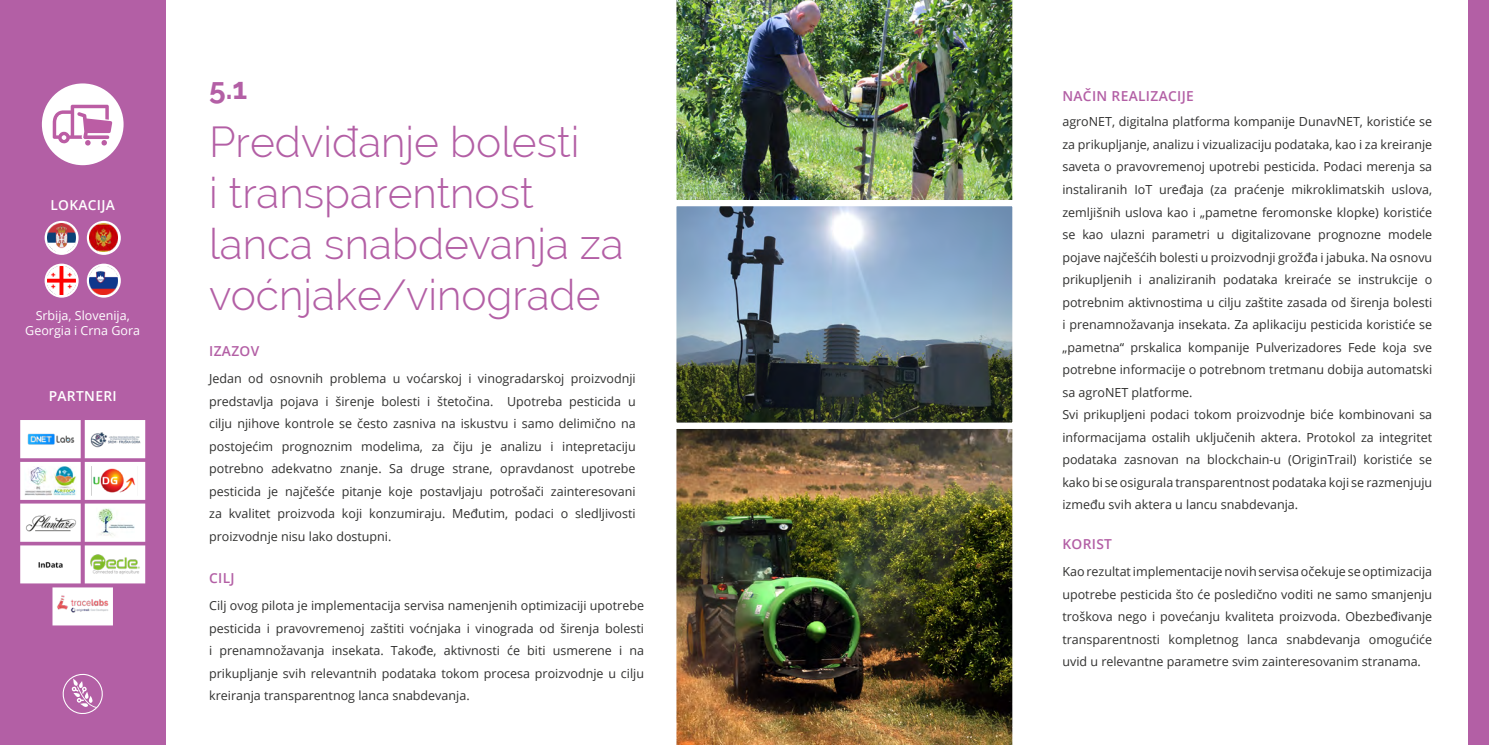
<style>
.page{position:relative;width:1489px;height:745px;background:#fff}
.page>*{position:absolute;margin:0;border:0;box-sizing:border-box;transform-origin:0 0}
.t1{font:300 42.5px/51px "Raleway";color:#b35fa5}
.t2{font:700 30px "Raleway";color:#b35fa5}
.t3{font:600 13.75px "Open Sans";letter-spacing:.025em;color:#b35fa5}
.t4{font:600 13.75px "Open Sans";letter-spacing:.025em;color:#fff}
.t5{font:12.5px/22.5px "Open Sans";color:#30302f;text-align:justify}
.t6{font:12.5px/15px "Open Sans";color:#fff;text-align:center}
</style>
<div class="page">
<img style="left:677px;top:207px;width:334px;height:214px">
<img style="left:676px;top:429px;width:337px;height:315px">
<div style="left:0;top:0;width:165px;height:744px;background:#b35fa5"></div>
<svg style="left:62px;top:673px;width:41px;height:41px"></svg>
<div style="left:42px;top:83px;width:82px;height:82px;background:#fff;border-radius:50%"></div>
<div style="left:1468px;top:0;width:20px;height:744px;background:#b35fa5"></div>
<svg style="left:45px;top:221px;width:34px;height:34px"></svg>
<svg style="left:45px;top:263px;width:34px;height:34px"></svg>
<img style="left:48px;top:224px;width:28px;height:28px">
<img style="left:48px;top:266px;width:28px;height:28px">
<svg style="left:87px;top:221px;width:34px;height:34px"></svg>
<svg style="left:87px;top:263px;width:34px;height:34px"></svg>
<img style="left:90px;top:224px;width:28px;height:28px">
<img style="left:90px;top:266px;width:28px;height:28px">
<svg style="left:53px;top:105px;width:59px;height:40px"></svg>
<img style="left:676px;top:0;width:337px;height:200px">
<div style="left:670px;top:200px;width:348px;height:228px;border:6px solid #fff"></div>
<img style="left:90px;top:466px;width:50px;height:28px">
<div style="left:85px;top:461px;width:60px;height:38px;border:4px solid #fff"></div>
<img style="left:25px;top:466px;width:51px;height:28px">
<div style="left:20px;top:461px;width:61px;height:38px;border:4px solid #fff"></div>
<img style="left:90px;top:550px;width:50px;height:28px">
<div style="left:85px;top:545px;width:60px;height:38px;border:4px solid #fff"></div>
<div style="left:55px;top:589px;width:56px;height:34px;background:#fff"></div>
<img style="left:57px;top:595px;width:51px;height:18px">
<div style="left:52px;top:587px;width:61px;height:38px;border:4px solid #fff"></div>
<img style="left:25px;top:550px;width:51px;height:28px">
<div style="left:20px;top:545px;width:61px;height:38px;border:4px solid #fff"></div>
<img style="left:90px;top:425px;width:50px;height:28px">
<div style="left:85px;top:420px;width:60px;height:38px;border:4px solid #fff"></div>
<img style="left:25px;top:425px;width:51px;height:28px">
<div style="left:20px;top:420px;width:61px;height:38px;border:4px solid #fff"></div>
<div style="left:87px;top:505px;width:56px;height:34px;background:#fff"></div>
<img style="left:98px;top:508px;width:36px;height:28px">
<div style="left:85px;top:503px;width:60px;height:38px;border:4px solid #fff"></div>
<img style="left:25px;top:508px;width:51px;height:28px">
<div style="left:20px;top:503px;width:61px;height:38px;border:4px solid #fff"></div>
<p class="t4" style="left:50px;top:195px;width:66px">LOKACIJA</p>
<p class="t6" style="left:25px;top:307px;width:116px">Srbija, Slovenija,<br>Georgia i Crna Gora</p>
<p class="t4" style="left:49px;top:386px;width:69px">PARTNERI</p>
<h2 class="t2" style="left:209px;top:71px;width:40px">5.1</h2>
<h1 class="t1" style="left:209px;top:116px;width:416px">Predviđanje bolesti<br>i transparentnost lanca snabdevanja za voćnjake/vinograde</h1>
<p class="t3" style="left:209px;top:342px;width:52px">IZAZOV</p>
<p class="t5" style="left:209px;top:367px;width:428px">Jedan od osnovnih problema u voćarskoj i vinogradarskoj proizvodnji predstavlja pojava i širenje bolesti i štetočina. Upotreba pesticida u cilju njihove kontrole se često zasniva na iskustvu i samo delimično na postojećim prognoznim modelima, za čiju je analizu i intepretaciju potrebno adekvatno znanje. Sa druge strane, opravdanost upotrebe pesticida je najčešće pitanje koje postavljaju potrošači zainteresovani za kvalitet proizvoda koji konzumiraju. Međutim, podaci o sledljivosti proizvodnje nisu lako dostupni.</p>
<p class="t3" style="left:209px;top:567px;width:27px">CILJ</p>
<p class="t5" style="left:209px;top:593px;width:436px">Cilj ovog pilota je implementacija servisa namenjenih optimizaciji upotrebe pesticida i pravovremenoj zaštiti voćnjaka i vinograda od širenja bolesti i prenamnožavanja insekata. Takođe, aktivnosti će biti usmerene i na prikupljanje svih relevantnih podataka tokom procesa proizvodnje u cilju kreiranja transparentnog lanca snabdevanja.</p>
<p class="t3" style="left:1062px;top:86px;width:133px">NAČIN REALIZACIJE</p>
<p class="t5" style="left:1062px;top:110px;width:371px;text-align:left">agroNET, digitalna platforma kompanije DunavNET, koristiće se za prikupljanje, analizu i vizualizaciju podataka, kao i za kreiranje saveta o pravovremenoj upotrebi pesticida. Podaci merenja sa instaliranih IoT uređaja (za praćenje mikroklimatskih uslova, zemljišnih uslova kao i „pametne feromonske klopke) koristiće se kao ulazni parametri u digitalizovane prognozne modele pojave najčešćih bolesti u proizvodnji grožđa i jabuka. Na osnovu prikupljenih i analiziranih podataka kreiraće se instrukcije o potrebnim aktivnostima u cilju zaštite zasada od širenja bolesti i prenamnožavanja insekata. Za aplikaciju pesticida koristiće se „pametna“ prskalica kompanije Pulverizadores Fede koja sve potrebne informacije o potrebnom tretmanu dobija automatski sa agroNET platforme.<br>Svi prikupljeni podaci tokom proizvodnje biće kombinovani sa informacijama ostalih uključenih aktera. Protokol za integritet podataka zasnovan na blockchain-u (OriginTrail) koristiće se kako bi se osigurala transparentnost podataka koji se razmenjuju između svih aktera u lancu snabdevanja.</p>
<p class="t3" style="left:1062px;top:534px;width:51px">KORIST</p>
<p class="t5" style="left:1062px;top:559px;width:371px">Kao rezultat implementacije novih servisa očekuje se optimizacija upotrebe pesticida što će posledično voditi ne samo smanjenju troškova nego i povećanju kvaliteta proizvoda. Obezbeđivanje transparentnosti kompletnog lanca snabdevanja omogućiće uvid u relevantne parametre svim zainteresovanim stranama.</p>
</div>
